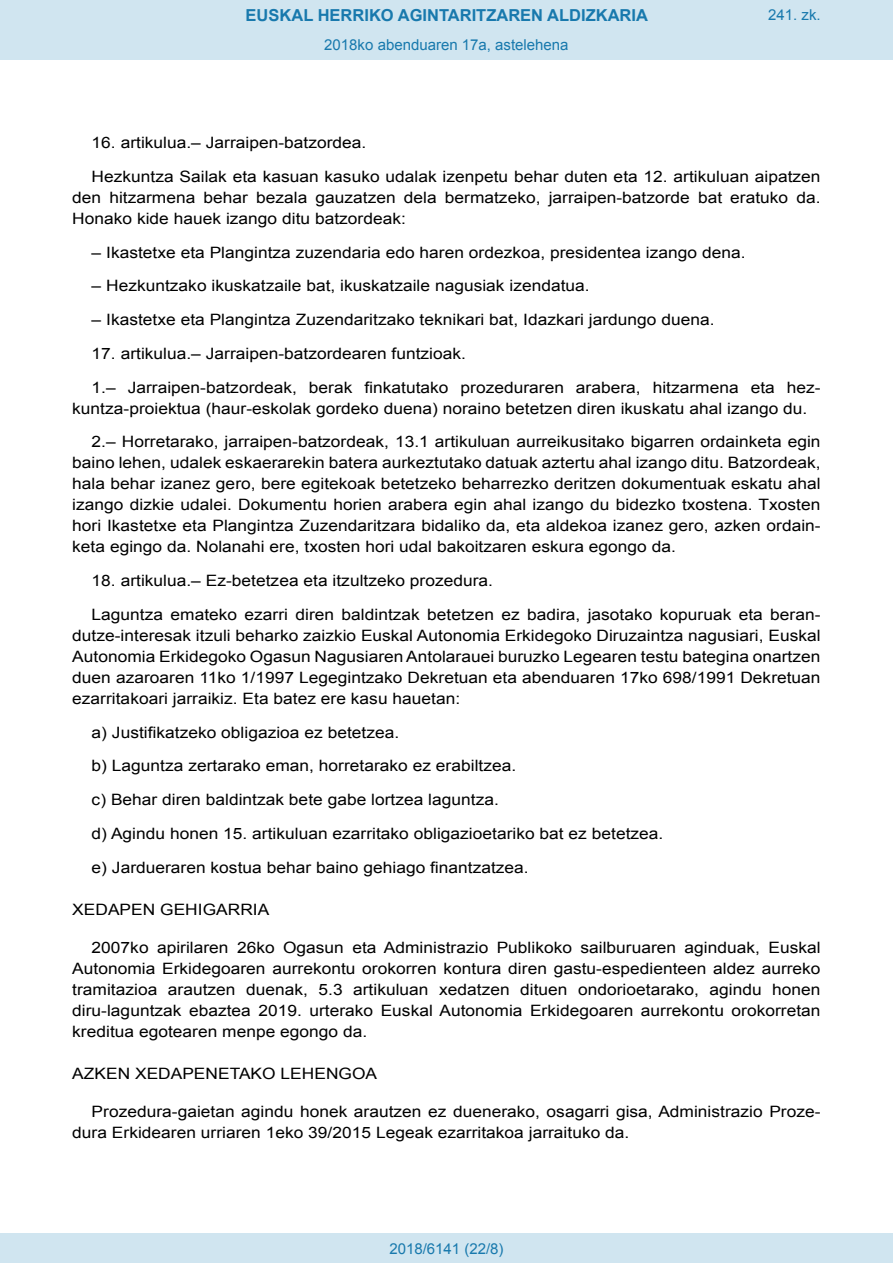
<style>
.page{position:relative;width:893px;height:1263px;background:#fff}
.page>*{position:absolute;margin:0;border:0;box-sizing:border-box;transform-origin:0 0}
.t1{font:700 16.5px "Arial";color:#1879ad}
.BOPVDetalle{font:15.6px/21px "Arial";color:#000;text-align:justify;scale:1.11 1}
.BOPVDisposicion{font:15.6px "Arial";color:#000;scale:1.11 1}
.Paginacion_Centro{font:15px "Arial";color:#1879ad}
</style>
<div class="page">
<div style="left:0;top:0;width:893px;height:60px;background:#d0e5f0"></div>
<div style="left:0;top:1233px;width:893px;height:30px;background:#d0e5f0"></div>
<p class="t1" style="left:246px;top:4px;width:404px">EUSKAL HERRIKO AGINTARITZAREN ALDIZKARIA</p>
<p class="Paginacion_Centro" style="left:324px;top:35px;width:246px">2018ko abenduaren 17a, astelehena</p>
<p class="Paginacion_Centro" style="left:768px;top:5px;width:54px">241. zk.</p>
<p class="BOPVDetalle" style="left:92px;top:132px;width:249px">16. artikulua.– Jarraipen-batzordea.</p>
<p class="BOPVDetalle" style="left:72px;top:166px;width:676px;text-indent:19px">Hezkuntza Sailak eta kasuan kasuko udalak izenpetu behar duten eta 12. artikuluan aipatzen den hitzarmena behar bezala gauzatzen dela bermatzeko, jarraipen-batzorde bat eratuko da.<br>Honako kide hauek izango ditu batzordeak:</p>
<p class="BOPVDetalle" style="left:92px;top:242px;width:591px">– Ikastetxe eta Plangintza zuzendaria edo haren ordezkoa, presidentea izango dena.</p>
<p class="BOPVDetalle" style="left:92px;top:276px;width:450px">– Hezkuntzako ikuskatzaile bat, ikuskatzaile nagusiak izendatua.</p>
<p class="BOPVDetalle" style="left:92px;top:309px;width:563px">– Ikastetxe eta Plangintza Zuzendaritzako teknikari bat, Idazkari jardungo duena.</p>
<p class="BOPVDetalle" style="left:92px;top:343px;width:339px">17. artikulua.– Jarraipen-batzordearen funtzioak.</p>
<p class="BOPVDetalle" style="left:72px;top:377px;width:676px;text-indent:19px">1.– Jarraipen-batzordeak, berak finkatutako prozeduraren arabera, hitzarmena eta hez&shy;kuntza-proiektua (haur-eskolak gordeko duena) noraino betetzen diren ikuskatu ahal izango du.</p>
<p class="BOPVDetalle" style="left:72px;top:432px;width:676px;text-indent:19px">2.– Horretarako, jarraipen-batzordeak, 13.1 artikuluan aurreikusitako bigarren ordainketa egin baino lehen, udalek eskaerarekin batera aurkeztutako datuak aztertu ahal izango ditu. Batzordeak, hala behar izanez gero, bere egitekoak betetzeko beharrezko deritzen dokumentuak eskatu ahal izango dizkie udalei. Dokumentu horien arabera egin ahal izango du bidezko txostena. Txosten hori Ikastetxe eta Plangintza Zuzendaritzara bidaliko da, eta aldekoa izanez gero, azken ordain&shy;keta egingo da. Nolanahi ere, txosten hori udal bakoitzaren eskura egongo da.</p>
<p class="BOPVDetalle" style="left:92px;top:570px;width:363px">18. artikulua.– Ez-betetzea eta itzultzeko prozedura.</p>
<p class="BOPVDetalle" style="left:72px;top:604px;width:676px;text-indent:19px">Laguntza emateko ezarri diren baldintzak betetzen ez badira, jasotako kopuruak eta beran&shy;dutze-interesak itzuli beharko zaizkio Euskal Autonomia Erkidegoko Diruzaintza nagusiari, Euskal Autonomia Erkidegoko Ogasun Nagusiaren Antolarauei buruzko Legearen testu bategina onartzen duen azaroaren 11ko 1/1997 Legegintzako Dekretuan eta abenduaren 17ko 698/1991 Dekretuan ezarritakoari jarraikiz. Eta batez ere kasu hauetan:</p>
<p class="BOPVDetalle" style="left:92px;top:722px;width:279px">a) Justifikatzeko obligazioa ez betetzea.</p>
<p class="BOPVDetalle" style="left:92px;top:756px;width:384px">b) Laguntza zertarako eman, horretarako ez erabiltzea.</p>
<p class="BOPVDetalle" style="left:92px;top:789px;width:368px">c) Behar diren baldintzak bete gabe lortzea laguntza.</p>
<p class="BOPVDetalle" style="left:92px;top:823px;width:517px">d) Agindu honen 15. artikuluan ezarritako obligazioetariko bat ez betetzea.</p>
<p class="BOPVDetalle" style="left:92px;top:857px;width:395px">e) Jardueraren kostua behar baino gehiago finantzatzea.</p>
<p class="BOPVDisposicion" style="left:72px;top:899px;width:179px">XEDAPEN GEHIGARRIA</p>
<p class="BOPVDetalle" style="left:72px;top:937px;width:676px;text-indent:19px">2007ko apirilaren 26ko Ogasun eta Administrazio Publikoko sailburuaren aginduak, Euskal Autonomia Erkidegoaren aurrekontu orokorren kontura diren gastu-espedienteen aldez aurreko tramitazioa arautzen duenak, 5.3 artikuluan xedatzen dituen ondorioetarako, agindu honen diru-laguntzak ebaztea 2019. urterako Euskal Autonomia Erkidegoaren aurrekontu orokorretan kreditua egotearen menpe egongo da.</p>
<p class="BOPVDisposicion" style="left:72px;top:1063px;width:276px">AZKEN XEDAPENETAKO LEHENGOA</p>
<p class="BOPVDetalle" style="left:72px;top:1101px;width:676px;text-indent:19px">Prozedura-gaietan agindu honek arautzen ez duenerako, osagarri gisa, Administrazio Proze&shy;dura Erkidearen urriaren 1eko 39/2015 Legeak ezarritakoa jarraituko da.</p>
<p class="Paginacion_Centro" style="left:389px;top:1238px;width:116px">2018/6141 (22/8)</p>
</div>
